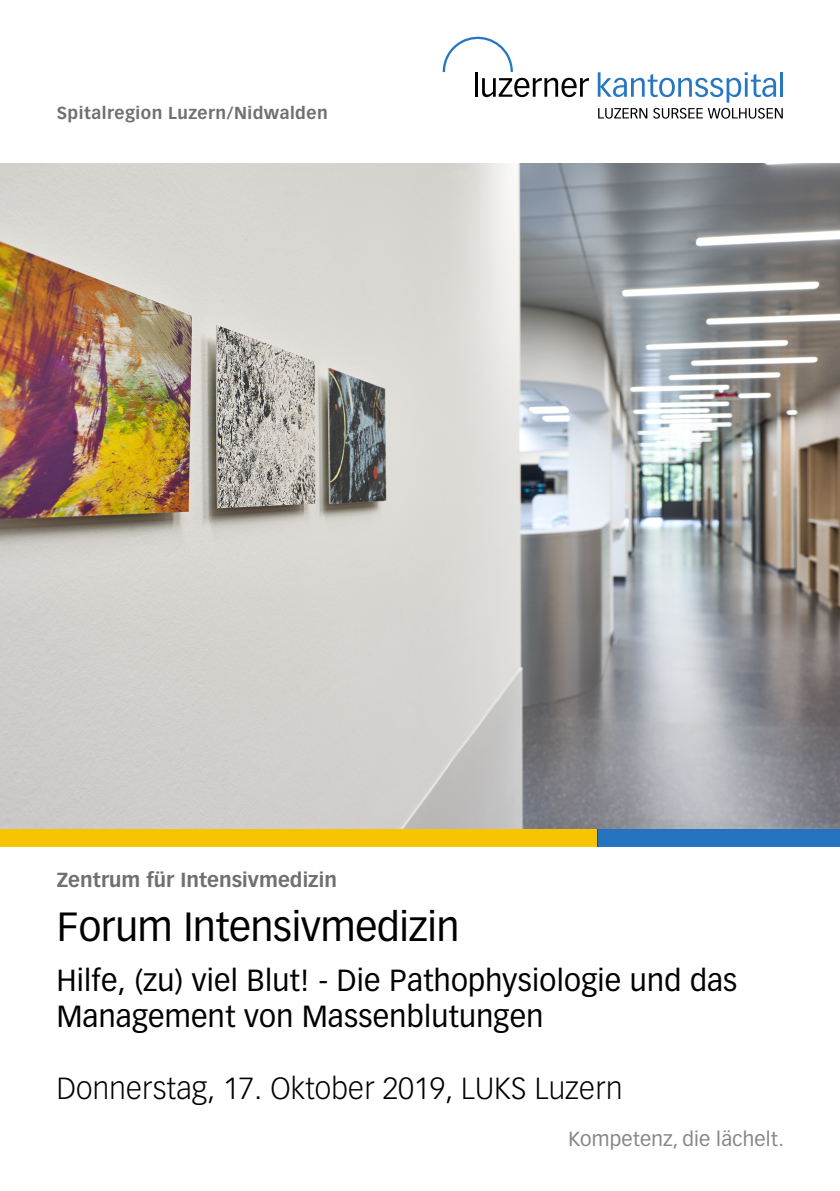
<style>
.page{position:relative;width:840px;height:1191px;background:#fff}
.page>*{position:absolute;margin:0;border:0;box-sizing:border-box;transform-origin:0 0}
.t1{font:40px "Vectora LT Std";letter-spacing:-.005em;color:#000}
.t2{font:30px/36px "Vectora LT Std";letter-spacing:.01em;color:#000}
.t3{font:300 30px "Vectora LT Std";letter-spacing:.01em;color:#000}
.t4{font:700 20px "Vectora LT Std";letter-spacing:.005em;color:#71706e}
.t5{font:20px "Vectora LT Std";letter-spacing:.01em;color:#888785}
.t6{font:700 17px "Vectora LT Std";letter-spacing:.03em;color:#71706e}
</style>
<div class="page">
<svg style="left:442px;top:37px;width:70px;height:35px"></svg>
<hr style="left:474px;top:72px;width:3px;height:25px;background:#000">
<svg style="left:482px;top:78px;width:106px;height:19px"></svg>
<svg style="left:597px;top:72px;width:185px;height:47px"></svg>
<div style="left:0;top:829px;width:596px;height:17px;background:#fbc900"></div>
<div style="left:596px;top:829px;width:243px;height:17px;background:#2676c3"></div>
<img style="left:1px;top:163px;width:838px;height:665px">
<p class="t6" style="left:57px;top:103px;width:272px">Spitalregion Luzern/Nidwalden</p>
<p class="t4" style="left:57px;top:867px;width:281px">Zentrum für Intensivmedizin</p>
<h1 class="t1" style="left:57px;top:903px;width:403px">Forum Intensivmedizin</h1>
<p class="t2" style="left:57px;top:962px;width:681px">Hilfe, (zu) viel Blut! - Die Pathophysiologie und das<br>Management von Massenblutungen</p>
<p class="t3" style="left:57px;top:1071px;width:566px">Donnerstag, 17. Oktober 2019, LUKS Luzern</p>
<p class="t5" style="left:568px;top:1127px;width:217px">Kompetenz, die lächelt.</p>
</div>
